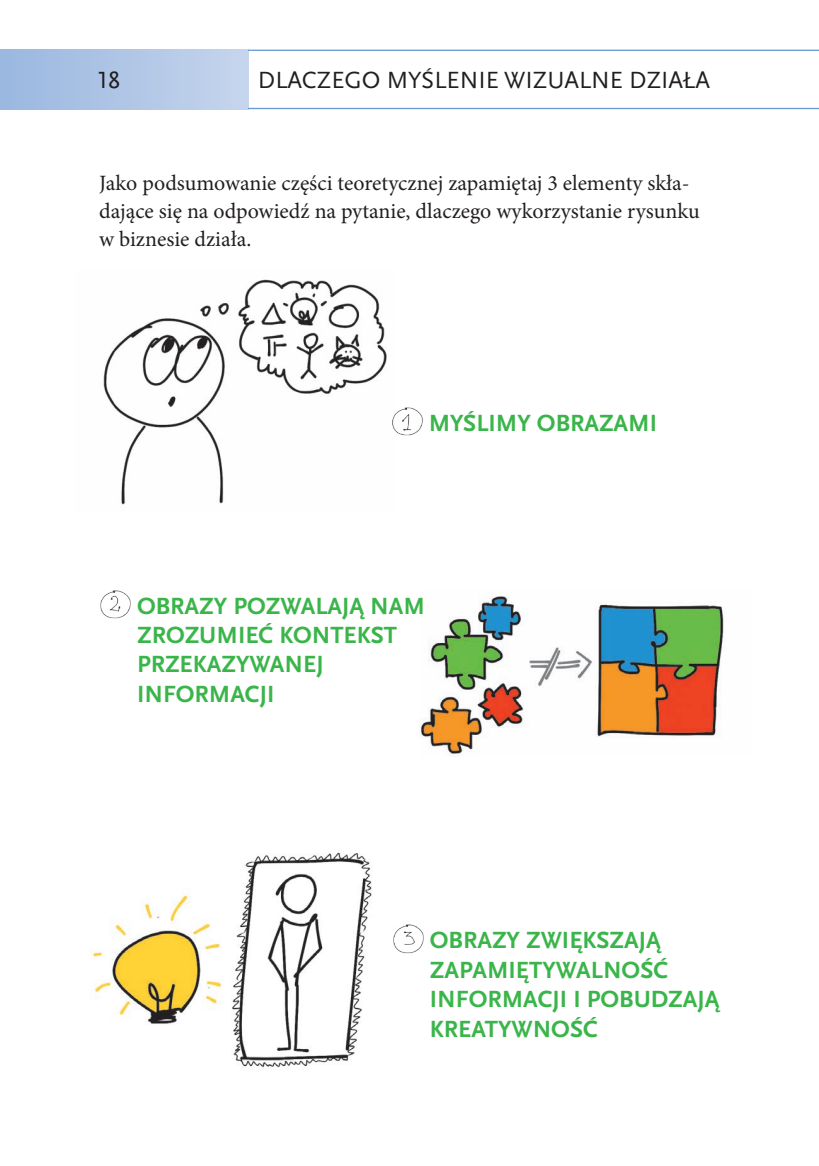
<style>
.page{position:relative;width:819px;height:1166px;background:#fff}
.page>*{position:absolute;margin:0;border:0;box-sizing:border-box;transform-origin:0 0}
.Zielony{font:700 24.5px/29.4px "Scala Sans Pro";color:#3ab54a}
.t1{font:24.5px "Scala Sans Pro";color:#231f20}
.Tekst{font:21.88px/28px "Minion Pro";color:#231f20}
</style>
<div class="page">
<div style="left:0;top:50px;width:248px;height:59px;background:linear-gradient(to right,#9ab7df,#c5d5ec)"></div>
<hr style="left:248px;top:50px;width:571px;height:1px;background:#6599d1">
<hr style="left:248px;top:108px;width:571px;height:1px;background:#6599d1">
<img style="left:90px;top:852px;width:321px;height:216px">
<img style="left:392px;top:924px;width:32px;height:29px">
<img style="left:103px;top:279px;width:284px;height:226px">
<img style="left:421px;top:596px;width:303px;height:160px">
<img style="left:100px;top:590px;width:31px;height:29px">
<img style="left:392px;top:407px;width:30px;height:29px">
<p class="t1" style="left:99px;top:66px;width:23px">18</p>
<p class="t1" style="left:258px;top:66px;width:453px">DLACZEGO MYŚLENIE WIZUALNE DZIAŁA</p>
<p class="Tekst" style="left:99px;top:169px;width:601px">Jako podsumowanie części teoretycznej zapamiętaj 3 elementy skła&shy;dające się na odpowiedź na pytanie, dlaczego wykorzystanie rysunku w biznesie działa.</p>
<p class="Zielony" style="left:428px;top:408px;width:230px">MYŚLIMY OBRAZAMI</p>
<p class="Zielony" style="left:137px;top:591px;width:289px">OBRAZY POZWALAJĄ NAM<br>ZROZUMIEĆ KONTEKST<br>PRZEKAZYWANEJ<br>INFORMACJI</p>
<p class="Zielony" style="left:430px;top:926px;width:291px">OBRAZY ZWIĘKSZAJĄ<br>ZAPAMIĘTYWALNOŚĆ<br>INFORMACJI I POBUDZAJĄ<br>KREATYWNOŚĆ</p>
</div>
